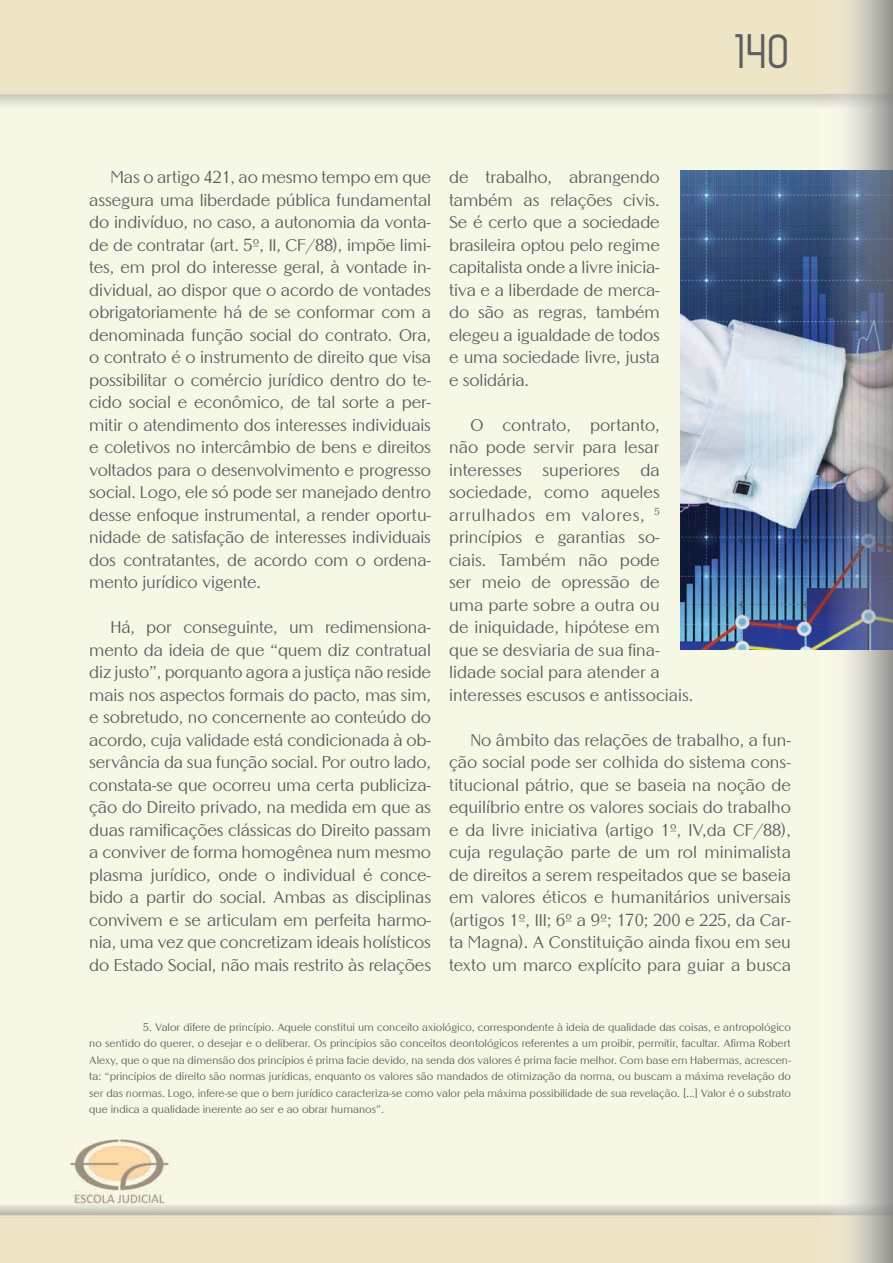
<style>
.page{position:relative;width:893px;height:1263px;background:#fff}
.page>*{position:absolute;margin:0;border:0;box-sizing:border-box;transform-origin:0 0}
.t1{font:49.5px "Zag";color:#5d5e60}
.t2{font:16.5px/22.5px "Altrincham";color:#5d5e60;text-align:justify}
.t3{font:10.5px/16.5px "Altrincham";color:#5d5e60;text-align:justify}
</style>
<div class="page">
<img style="left:0;top:0;width:808px;height:1263px">
<img style="left:680px;top:171px;width:128px;height:478px">
<img style="left:808px;top:0;width:85px;height:1263px">
<h1 class="t1" style="left:737px;top:24px;width:56px">140</h1>
<p class="t2" style="left:89px;top:166px;width:343px;text-indent:21px">Mas o artigo 421, ao mesmo tempo em que assegura uma liberdade pública fundamental do indivíduo, no caso, a autonomia da vonta&shy;de de contratar (art. 5º, II, CF/88), impõe limi&shy;tes, em prol do interesse geral, à vontade in&shy;dividual, ao dispor que o acordo de vontades obrigatoriamente há de se conformar com a denominada função social do contrato. Ora, o contrato é o instrumento de direito que visa possibilitar o comércio jurídico dentro do te&shy;cido social e econômico, de tal sorte a per&shy;mitir o atendimento dos interesses individuais e coletivos no intercâmbio de bens e direitos voltados para o desenvolvimento e progresso social. Logo, ele só pode ser manejado dentro desse enfoque instrumental, a render oportu&shy;nidade de satisfação de interesses individuais dos contratantes, de acordo com o ordena&shy;mento jurídico vigente.</p>
<p class="t2" style="left:89px;top:616px;width:343px;text-indent:21px">Há, por conseguinte, um redimensiona&shy;mento da ideia de que “quem diz contratual diz justo”, porquanto agora a justiça não reside mais nos aspectos formais do pacto, mas sim, e sobretudo, no concernente ao conteúdo do acordo, cuja validade está condicionada à ob&shy;servância da sua função social. Por outro lado, constata-se que ocorreu uma certa publiciza&shy;ção do Direito privado, na medida em que as duas ramificações clássicas do Direito passam a conviver de forma homogênea num mesmo plasma jurídico, onde o individual é conce&shy;bido a partir do social. Ambas as disciplinas convivem e se articulam em perfeita harmo&shy;nia, uma vez que concretizam ideais holísticos do Estado Social, não mais restrito às relações</p>
<p class="t2" style="left:449px;top:166px;width:212px">de trabalho, abrangendo também as relações civis.<br>Se é certo que a sociedade brasileira optou pelo regime capitalista onde a livre inicia&shy;tiva e a liberdade de merca&shy;do são as regras, também elegeu a igualdade de todos e uma sociedade livre, justa e solidária.</p>
<p class="t2" style="left:449px;top:414px;width:246px;text-align:left;text-indent:21px">O contrato, portanto,<br>não pode servir para lesar interesses superiores da sociedade, como aqueles arrulhados em valores, <sup>5 </sup>princípios e garantias so&shy;ciais. Também não pode<br>ser meio de opressão de uma parte sobre a outra ou<br>de iniquidade, hipótese em<br>que se desviaria de sua fina&shy;lidade social para atender a interesses escusos e antissociais.</p>
<p class="t2" style="left:449px;top:729px;width:343px;text-indent:21px">No âmbito das relações de trabalho, a fun&shy;ção social pode ser colhida do sistema cons&shy;titucional pátrio, que se baseia na noção de equilíbrio entre os valores sociais do trabalho e da livre iniciativa (artigo 1º, IV,da CF/88), cuja regulação parte de um rol minimalista de direitos a serem respeitados que se baseia em valores éticos e humanitários universais (artigos 1º, III; 6º a 9º; 170; 200 e 225, da Car&shy;ta Magna). A Constituição ainda fixou em seu texto um marco explícito para guiar a busca</p>
<p class="t3" style="left:89px;top:1019px;width:703px;text-indent:54px">5. Valor difere de princípio. Aquele constitui um conceito axiológico, correspondente à ideia de qualidade das coisas, e antropológico no sentido do querer, o desejar e o deliberar. Os princípios são conceitos deontológicos referentes a um proibir, permitir, facultar. Afirma Robert Alexy, que o que na dimensão dos princípios é prima facie devido, na senda dos valores é prima facie melhor. Com base em Habermas, acrescen&shy;ta: “princípios de direito são normas jurídicas, enquanto os valores são mandados de otimização da norma, ou buscam a máxima revelação do ser das normas. Logo, infere-se que o bem jurídico caracteriza-se como valor pela máxima possibilidade de sua revelação. [...] Valor é o substrato que indica a qualidade inerente ao ser e ao obrar humanos”.</p>
</div>
